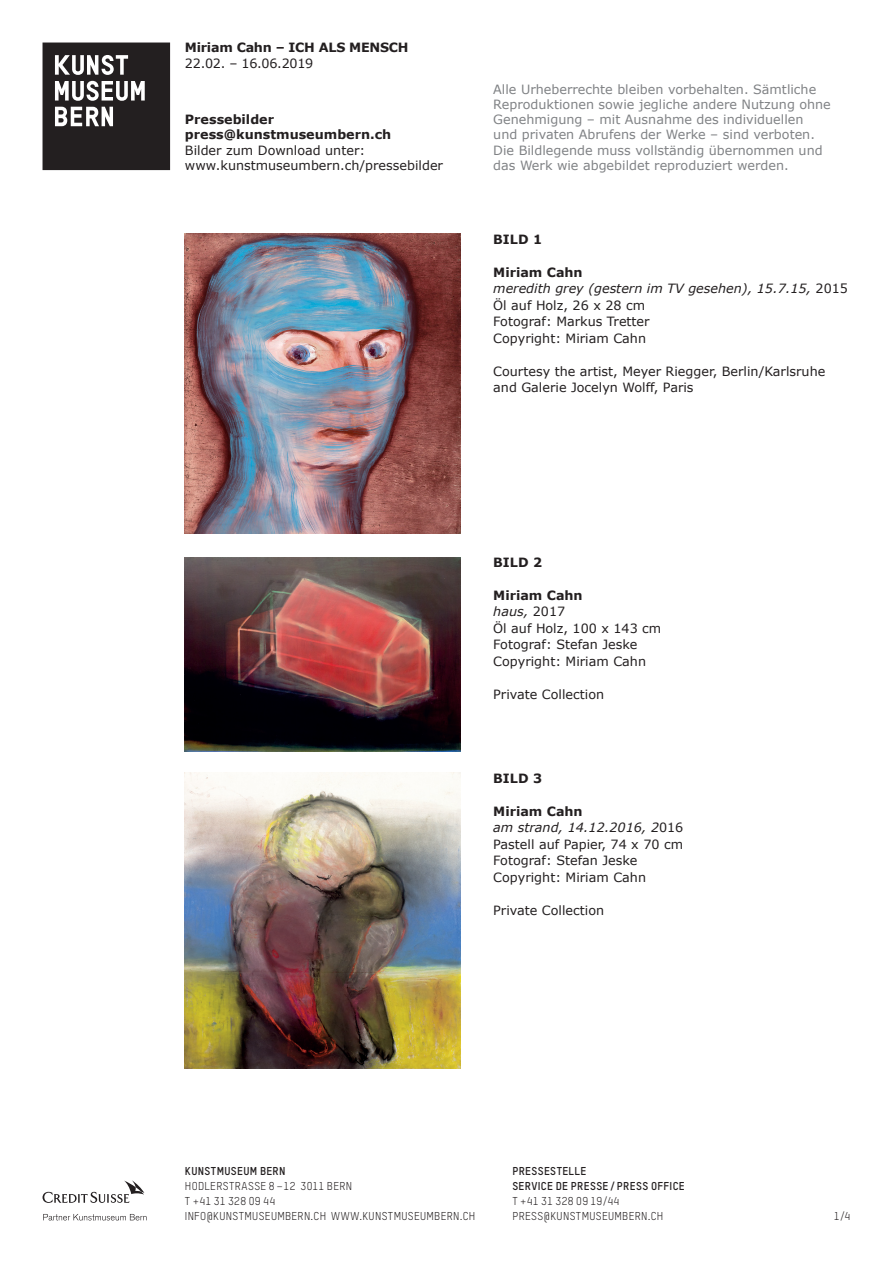
<style>
.page{position:relative;width:893px;height:1263px;background:#fff}
.page>*{position:absolute;margin:0;border:0;box-sizing:border-box;transform-origin:0 0}
.Normal_Text{font:12.75px/15.3px "Verdana";color:#231f20}
.t1{font:12.75px/15.3px "Verdana";color:#808285}
.Normal_Text-2{font:700 12.75px/15.3px "Verdana";color:#231f20}
.Normal_Text-3{font:italic 12.75px "Verdana";color:#231f20}
.Normal_Text-4{font:700 12.75px "Verdana";letter-spacing:-.02em;color:#231f20}
.Normal_Text-5{font:12.75px "Verdana";letter-spacing:-.02em;color:#231f20}
.t2{font:11.25px/15px "TSTARPRO";letter-spacing:.03em;color:#231f20}
.t3{font:700 11.25px/15px "TSTARPRO";letter-spacing:.03em;color:#231f20}
.s1{font-style:normal}
</style>
<div class="page">
<svg style="left:43px;top:43px;width:127px;height:127px;background:#434040"></svg>
<svg style="left:43px;top:1180px;width:101px;height:23px"></svg>
<svg style="left:43px;top:1214px;width:104px;height:6px"></svg>
<img style="left:185px;top:234px;width:276px;height:300px">
<img style="left:185px;top:557px;width:276px;height:194px">
<img style="left:185px;top:773px;width:276px;height:295px">
<p class="Normal_Text-4" style="left:185px;top:39px;width:225px">Miriam Cahn – ICH ALS MENSCH</p>
<p class="Normal_Text-5" style="left:185px;top:54px;width:130px">22.02. – 16.06.2019</p>
<p class="Normal_Text-2" style="left:185px;top:112px;width:208px">Pressebilder press@kunstmuseumbern.ch</p>
<p class="Normal_Text" style="left:185px;top:142px;width:260px">Bilder zum Download unter: www.kunstmuseumbern.ch/pressebilder</p>
<p class="t1" style="left:493px;top:81px;width:339px">Alle Urheberrechte bleiben vorbehalten. Sämtliche Reproduktionen sowie jegliche andere Nutzung ohne Genehmigung – mit Ausnahme des individuellen<br>und privaten Abrufens der Werke – sind verboten.<br>Die Bildlegende muss vollständig übernommen und das Werk wie abgebildet reproduziert werden.</p>
<p class="Normal_Text-2" style="left:493px;top:231px;width:50px">BILD 1</p>
<p class="Normal_Text-2" style="left:493px;top:264px;width:91px">Miriam Cahn</p>
<p class="Normal_Text-3" style="left:493px;top:280px;width:356px">meredith grey (gestern im TV gesehen), 15.7.15, <span class="s1">2015</span></p>
<p class="Normal_Text" style="left:493px;top:297px;width:153px">Öl auf Holz, 26 x 28 cm</p>
<p class="Normal_Text" style="left:493px;top:314px;width:158px">Fotograf: Markus Tretter</p>
<p class="Normal_Text" style="left:493px;top:330px;width:154px">Copyright: Miriam Cahn</p>
<p class="Normal_Text" style="left:493px;top:363px;width:334px;line-height:16.5px">Courtesy the artist, Meyer Riegger, Berlin/Karlsruhe and Galerie Jocelyn Wolff, Paris</p>
<p class="Normal_Text-2" style="left:493px;top:554px;width:50px">BILD 2</p>
<p class="Normal_Text-2" style="left:493px;top:587px;width:91px">Miriam Cahn</p>
<p class="Normal_Text-3" style="left:493px;top:603px;width:73px">haus, <span class="s1">2017</span></p>
<p class="Normal_Text" style="left:493px;top:620px;width:170px">Öl auf Holz, 100 x 143 cm</p>
<p class="Normal_Text" style="left:493px;top:637px;width:146px">Fotograf: Stefan Jeske</p>
<p class="Normal_Text" style="left:493px;top:653px;width:154px">Copyright: Miriam Cahn</p>
<p class="Normal_Text" style="left:493px;top:686px;width:112px">Private Collection</p>
<p class="Normal_Text-2" style="left:493px;top:770px;width:50px">BILD 3</p>
<p class="Normal_Text-2" style="left:493px;top:803px;width:91px">Miriam Cahn</p>
<p class="Normal_Text-3" style="left:493px;top:819px;width:192px">am strand, 14.12.2016, 2<span class="s1">016</span></p>
<p class="Normal_Text" style="left:493px;top:836px;width:191px">Pastell auf Papier, 74 x 70 cm</p>
<p class="Normal_Text" style="left:493px;top:853px;width:146px">Fotograf: Stefan Jeske</p>
<p class="Normal_Text" style="left:493px;top:869px;width:154px">Copyright: Miriam Cahn</p>
<p class="Normal_Text" style="left:493px;top:902px;width:112px">Private Collection</p>
<p class="t3" style="left:185px;top:1164px;width:102px">KUNSTMUSEUM BERN</p>
<p class="t2" style="left:185px;top:1179px;width:292px">HODLERSTRASSE 8 –12 3011 BERN<br>T +41 31 328 09 44<br>INFO@KUNSTMUSEUMBERN.CH WWW.KUNSTMUSEUMBERN.CH</p>
<p class="t3" style="left:512px;top:1164px;width:174px">PRESSESTELLE<br>SERVICE DE PRESSE/PRESS OFFICE</p>
<p class="t2" style="left:512px;top:1194px;width:153px">T +41 31 328 09 19/44<br>PRESS@KUNSTMUSEUMBERN.CH</p>
<p class="t2" style="left:834px;top:1209px;width:18px">1/4</p>
</div>
